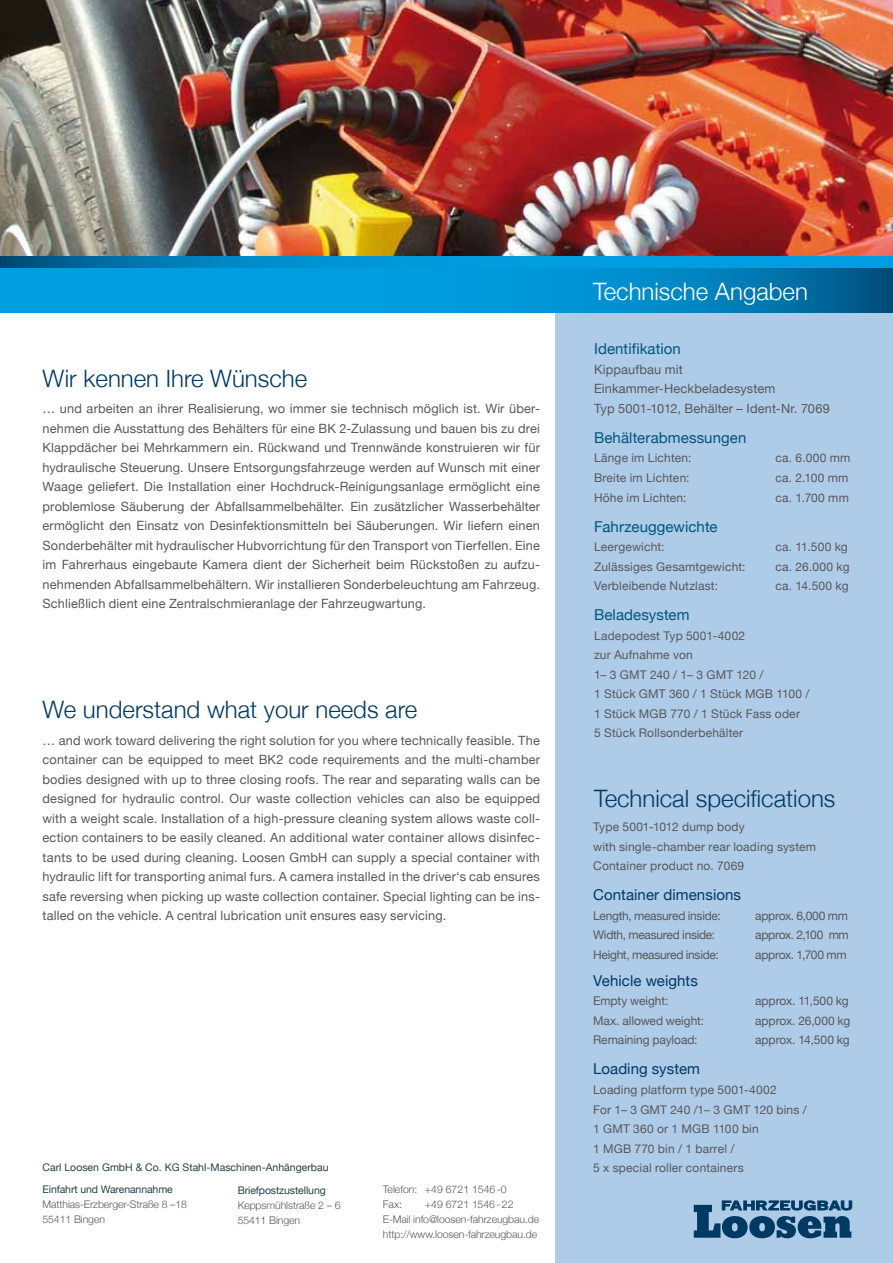
<style>
.page{position:relative;width:893px;height:1263px;background:#fff}
.page>*{position:absolute;margin:0;border:0;box-sizing:border-box;transform-origin:0 0}
.t1{font:300 24px "Helvetica Neue";color:#003a62}
.t2{font:300 24px "Helvetica Neue";color:#fff}
.t3{font:15px "Helvetica Neue";letter-spacing:.005em;color:#00567d}
.t4{font:15px "Helvetica Neue";letter-spacing:.005em;color:#003a62}
.t5{font:12.75px/19.5px "Helvetica Neue";letter-spacing:.015em;color:#58585a;text-align:justify}
.t6{font:12px/19.5px "Helvetica Neue";letter-spacing:.015em;color:#58585a}
.t7{font:12px "Helvetica Neue";letter-spacing:-.025em;color:#58585a}
.t8{font:12px "Helvetica Neue";letter-spacing:-.005em;color:#58585a}
.t9{font:300 10.5px/15px "Helvetica Neue";letter-spacing:-.01em;color:#58585a}
.t10{font:10.5px/22.2px "Helvetica Neue";letter-spacing:-.01em;color:#254146}
</style>
<div class="page">
<div style="left:556px;top:310px;width:337px;height:953px;background:#aecbe8"></div>
<img style="left:0;top:0;width:893px;height:256px">
<svg style="left:0;top:256px;width:893px;height:13px;background:#008ecc"></svg>
<svg style="left:0;top:269px;width:893px;height:44px;background:#008fce"></svg>
<svg style="left:694px;top:1200px;width:158px;height:38px"></svg>
<h1 class="t1" style="left:43px;top:364px;width:266px">Wir kennen Ihre Wünsche</h1>
<p class="t5" style="left:43px;top:399px;width:499px">… und arbeiten an ihrer Realisierung, wo immer sie technisch möglich ist. Wir über&shy;nehmen die Ausstattung des Behälters für eine BK 2-Zulassung und bauen bis zu drei Klappdächer bei Mehrkammern ein. Rückwand und Trennwände konstruieren wir für hydraulische Steuerung. Unsere Entsorgungsfahrzeuge werden auf Wunsch mit einer Waage geliefert. Die Installation einer Hochdruck-Reinigungsanlage ermöglicht eine problemlose Säuberung der Abfallsammelbehälter. Ein zusätzlicher Wasserbehälter ermöglicht den Einsatz von Desinfektionsmitteln bei Säuberungen. Wir liefern einen Sonderbehälter mit hydraulischer Hubvorrichtung für den Transport von Tierfellen. Eine im Fahrerhaus eingebaute Kamera dient der Sicherheit beim Rückstoßen zu aufzu&shy;nehmenden Abfallsammelbehältern. Wir installieren Sonderbeleuchtung am Fahrzeug.<br>Schließlich dient eine Zentralschmieranlage der Fahrzeugwartung.</p>
<h1 class="t1" style="left:43px;top:694px;width:376px">We understand what your needs are</h1>
<p class="t5" style="left:43px;top:730px;width:499px">… and work toward delivering the right solution for you where technically feasible. The container can be equipped to meet BK2 code requirements and the multi-chamber bodies designed with up to three closing roofs. The rear and separating walls can be designed for hydraulic control. Our waste collection vehicles can also be equipped with a weight scale. Installation of a high-pressure cleaning system allows waste coll&shy;ection containers to be easily cleaned. An additional water container allows disinfec&shy;tants to be used during cleaning. Loosen GmbH can supply a special container with hydraulic lift for transporting animal furs. A camera installed in the driver‘s cab ensures safe reversing when picking up waste collection container. Special lighting can be ins&shy;talled on the vehicle. A central lubrication unit ensures easy servicing.</p>
<p class="t10" style="left:43px;top:1155px;width:288px">Carl Loosen GmbH &amp; Co. KG Stahl-Maschinen-Anhängerbau<br>Einfahrt und Warenannahme</p>
<p class="t9" style="left:43px;top:1196px;width:146px">Matthias-Erzberger-Straße 8 –18<br>55411 Bingen</p>
<p class="t10" style="left:238px;top:1179px;width:90px">Briefpostzustellung</p>
<p class="t9" style="left:238px;top:1197px;width:104px">Keppsmühlstraße 2 – 6<br>55411 Bingen</p>
<p class="t9" style="left:383px;top:1181px;width:125px">Telefon: +49 6721 1546 -0<br>Fax:</p>
<p class="t9" style="left:383px;top:1196px;width:158px;text-indent:42px">+49 6721 1546 - 22<br>E-Mail info@loosen-fahrzeugbau.de http://www.loosen-fahrzeugbau.de</p>
<h1 class="t2" style="left:593px;top:277px;width:216px">Technische Angaben</h1>
<p class="t3" style="left:594px;top:340px;width:88px">Identifikation</p>
<p class="t5" style="left:594px;top:359px;width:237px;text-align:left">Kippaufbau mit<br>Einkammer-Heckbeladesystem<br>Typ 5001-1012, Behälter – Ident-Nr. 7069</p>
<p class="t3" style="left:594px;top:429px;width:154px">Behälterabmessungen</p>
<p class="t6" style="left:594px;top:448px;width:99px">Länge im Lichten:</p>
<p class="t6" style="left:776px;top:448px;width:76px">ca. 6.000 mm</p>
<p class="t6" style="left:594px;top:468px;width:97px">Breite im Lichten:</p>
<p class="t6" style="left:776px;top:468px;width:74px">ca. 2.100 mm</p>
<p class="t6" style="left:594px;top:487px;width:94px">Höhe im Lichten:</p>
<p class="t6" style="left:776px;top:487px;width:75px">ca. 1.700 mm</p>
<p class="t3" style="left:594px;top:517px;width:125px">Fahrzeuggewichte</p>
<p class="t6" style="left:594px;top:537px;width:72px">Leergewicht:</p>
<p class="t6" style="left:776px;top:537px;width:74px">ca. 11.500 kg</p>
<p class="t6" style="left:594px;top:556px;width:153px">Zulässiges Gesamtgewicht:</p>
<p class="t6" style="left:776px;top:556px;width:76px">ca. 26.000 kg</p>
<p class="t6" style="left:594px;top:576px;width:125px">Verbleibende Nutzlast:</p>
<p class="t6" style="left:776px;top:576px;width:75px">ca. 14.500 kg</p>
<p class="t3" style="left:594px;top:606px;width:97px">Beladesystem</p>
<p class="t6" style="left:594px;top:625px;width:217px">Ladepodest Typ 5001-4002<br>zur Aufnahme von<br>1– 3 GMT 240 / 1– 3 GMT 120 /<br>1 Stück GMT 360 / 1 Stück MGB 1100 /<br>1 Stück MGB 770 / 1 Stück Fass oder<br>5 Stück Rollsonderbehälter</p>
<h1 class="t1" style="left:594px;top:783px;width:243px">Technical specifications</h1>
<p class="t6" style="left:593px;top:817px;width:224px">Type 5001-1012 dump body<br>with single-chamber rear loading system<br>Container product no. 7069</p>
<p class="t4" style="left:593px;top:886px;width:149px">Container dimensions</p>
<p class="t7" style="left:593px;top:908px;width:129px">Length, measured inside:</p>
<p class="t7" style="left:755px;top:908px;width:94px">approx. 6,000 mm</p>
<p class="t7" style="left:593px;top:928px;width:124px">Width, measured inside:</p>
<p class="t7" style="left:755px;top:928px;width:95px">approx. 2,100 mm</p>
<p class="t7" style="left:593px;top:947px;width:127px">Height, measured inside:</p>
<p class="t7" style="left:755px;top:947px;width:93px">approx. 1,700 mm</p>
<p class="t4" style="left:593px;top:972px;width:106px">Vehicle weights</p>
<p class="t8" style="left:593px;top:994px;width:77px">Empty weight:</p>
<p class="t8" style="left:755px;top:994px;width:95px">approx. 11,500 kg</p>
<p class="t8" style="left:593px;top:1013px;width:112px">Max. allowed weight:</p>
<p class="t8" style="left:755px;top:1013px;width:97px">approx. 26,000 kg</p>
<p class="t8" style="left:593px;top:1033px;width:106px">Remaining payload:</p>
<p class="t8" style="left:755px;top:1033px;width:96px">approx. 14,500 kg</p>
<p class="t4" style="left:593px;top:1060px;width:108px">Loading system</p>
<p class="t6" style="left:593px;top:1080px;width:215px">Loading platform type 5001-4002<br>For 1– 3 GMT 240 /1– 3 GMT 120 bins /<br>1 GMT 360 or 1 MGB 1100 bin<br>1 MGB 770 bin / 1 barrel /<br>5 x special roller containers</p>
</div>
